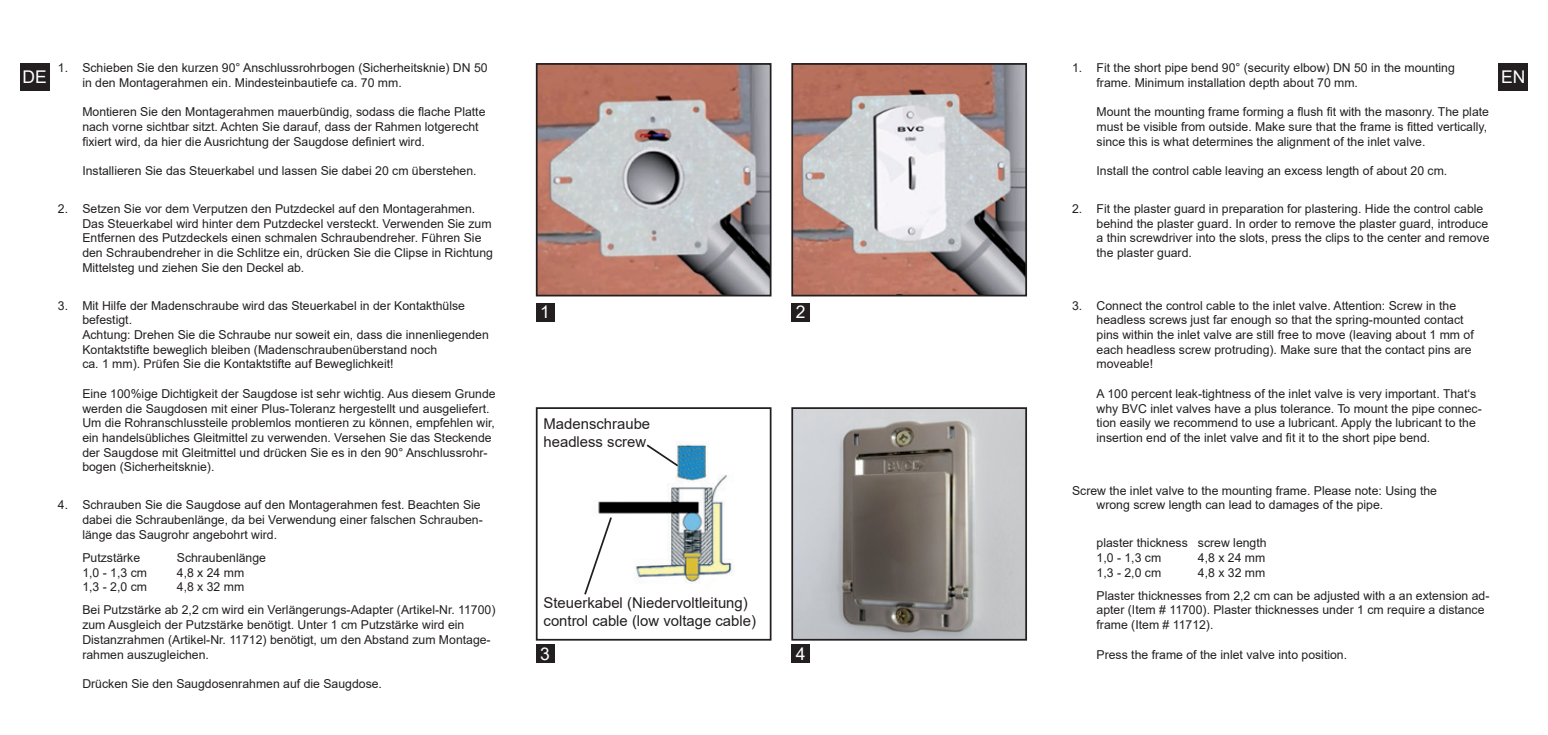
<style>
.page{position:relative;width:1548px;height:735px;background:#fff}
.page>*{position:absolute;margin:0;border:0;box-sizing:border-box;transform-origin:0 0}
.t1{font:17.5px "Arial";color:#fff}
.t2{font:14.88px/17.8px "Arial";color:#231f20}
.t3{font:12.25px/14.7px "Arial";color:#231f20}
</style>
<div class="page">
<div style="left:20px;top:63px;width:30px;height:27px;background:#231f20"></div>
<div style="left:1498px;top:63px;width:30px;height:27px;background:#231f20"></div>
<img style="left:598px;top:442px;width:136px;height:142px">
<div style="left:536px;top:407px;width:235px;height:233px;border:2px solid #231f20"></div>
<img style="left:539px;top:66px;width:229px;height:227px">
<div style="left:536px;top:63px;width:235px;height:233px;border:2px solid #231f20"></div>
<img style="left:794px;top:66px;width:230px;height:227px">
<div style="left:791px;top:63px;width:236px;height:233px;border:2px solid #231f20"></div>
<img style="left:794px;top:410px;width:230px;height:227px">
<div style="left:791px;top:407px;width:236px;height:233px;border:2px solid #231f20"></div>
<div style="left:536px;top:302px;width:18px;height:19px;background:#231f20"></div>
<div style="left:791px;top:302px;width:19px;height:19px;background:#231f20"></div>
<div style="left:536px;top:644px;width:18px;height:18px;background:#231f20"></div>
<div style="left:791px;top:644px;width:19px;height:18px;background:#231f20"></div>
<svg style="left:584px;top:515px;width:29px;height:80px"></svg>
<svg style="left:645px;top:442px;width:35px;height:26px"></svg>
<h1 class="t1" style="left:23px;top:65px;width:26px">DE</h1>
<p class="t3" style="left:1096px;top:60px;width:360px;text-indent:-24px">1. Fit the short pipe bend 90° (security elbow) DN 50 in the mounting frame. Minimum installation depth about 70 mm.</p>
<p class="t3" style="left:1096px;top:104px;width:394px">Mount the mounting frame forming a flush fit with the masonry. The plate must be visible from outside. Make sure that the frame is fitted vertically, since this is what determines the alignment of the inlet valve.</p>
<p class="t3" style="left:1096px;top:163px;width:352px">Install the control cable leaving an excess length of about 20 cm.</p>
<p class="t3" style="left:1096px;top:201px;width:394px;text-indent:-24px">2. Fit the plaster guard in preparation for plastering. Hide the control cable behind the plaster guard. In order to remove the plaster guard, introduce a thin screwdriver into the slots, press the clips to the center and remove the plaster guard.</p>
<p class="t3" style="left:82px;top:60px;width:407px;text-indent:-24px">1. Schieben Sie den kurzen 90° Anschlussrohrbogen (Sicherheitsknie) DN 50 in den Montagerahmen ein. Mindesteinbautiefe ca. 70 mm.</p>
<p class="t3" style="left:82px;top:104px;width:405px">Montieren Sie den Montagerahmen mauerbündig, sodass die flache Platte nach vorne sichtbar sitzt. Achten Sie darauf, dass der Rahmen lotgerecht fixiert wird, da hier die Ausrichtung der Saugdose definiert wird.</p>
<p class="t3" style="left:82px;top:163px;width:396px">Installieren Sie das Steuerkabel und lassen Sie dabei 20 cm überstehen.</p>
<p class="t3" style="left:82px;top:201px;width:412px;text-indent:-24px">2. Setzen Sie vor dem Verputzen den Putzdeckel auf den Montagerahmen.<br>Das Steuerkabel wird hinter dem Putzdeckel versteckt. Verwenden Sie zum Entfernen des Putzdeckels einen schmalen Schraubendreher. Führen Sie den Schraubendreher in die Schlitze ein, drücken Sie die Clipse in Richtung Mittelsteg und ziehen Sie den Deckel ab.</p>
<p class="t3" style="left:82px;top:297px;width:408px;text-indent:-24px">3. Mit Hilfe der Madenschraube wird das Steuerkabel in der Kontakthülse befestigt.<br>Achtung: Drehen Sie die Schraube nur soweit ein, dass die innenliegenden Kontaktstifte beweglich bleiben (Madenschraubenüberstand noch<br>ca. 1 mm). Prüfen Sie die Kontaktstifte auf Beweglichkeit!</p>
<p class="t3" style="left:82px;top:386px;width:415px">Eine 100%ige Dichtigkeit der Saugdose ist sehr wichtig. Aus diesem Grunde werden die Saugdosen mit einer Plus-Toleranz hergestellt und ausgeliefert.<br>Um die Rohranschlussteile problemlos montieren zu können, empfehlen wir, ein handelsübliches Gleitmittel zu verwenden. Versehen Sie das Steckende der Saugdose mit Gleitmittel und drücken Sie es in den 90° Anschlussrohr&shy;bogen (Sicherheitsknie).</p>
<p class="t3" style="left:82px;top:497px;width:402px;text-indent:-24px">4. Schrauben Sie die Saugdose auf den Montagerahmen fest. Beachten Sie dabei die Schraubenlänge, da bei Verwendung einer falschen Schrauben&shy;länge das Saugrohr angebohrt wird.</p>
<p class="t3" style="left:82px;top:549px;width:59px">Putzstärke</p>
<p class="t3" style="left:177px;top:549px;width:91px">Schraubenlänge</p>
<p class="t3" style="left:82px;top:564px;width:66px">1,0 - 1,3 cm</p>
<p class="t3" style="left:177px;top:564px;width:69px">4,8 x 24 mm</p>
<p class="t3" style="left:82px;top:579px;width:66px">1,3 - 2,0 cm</p>
<p class="t3" style="left:1096px;top:297px;width:379px;text-indent:-24px">3. Connect the control cable to the inlet valve. Attention: Screw in the headless screws just far enough so that the spring-mounted contact pins within the inlet valve are still free to move (leaving about 1 mm of each headless screw protruding). Make sure that the contact pins are moveable!</p>
<p class="t3" style="left:1096px;top:386px;width:387px">A 100 percent leak-tightness of the inlet valve is very important. That‘s why BVC inlet valves have a plus tolerance. To mount the pipe connec&shy;tion easily we recommend to use a lubricant. Apply the lubricant to the insertion end of the inlet valve and fit it to the short pipe bend.</p>
<h1 class="t1" style="left:540px;top:300px;width:11px">1</h1>
<h1 class="t1" style="left:796px;top:300px;width:11px">2</h1>
<p class="t2" style="left:543px;top:414px;width:108px">Madenschraube headless screw</p>
<p class="t3" style="left:1096px;top:482px;width:342px;text-indent:-24px">Screw the inlet valve to the mounting frame. Please note: Using the wrong screw length can lead to damages of the pipe.</p>
<p class="t3" style="left:1096px;top:535px;width:172px">plaster thickness screw length<br>1,0 - 1,3 cm</p>
<p class="t3" style="left:1198px;top:549px;width:69px">4,8 x 24 mm</p>
<p class="t3" style="left:1096px;top:560px;width:394px;line-height:23.1px;text-indent:101px">4,8 x 32 mm<br>Plaster thicknesses from 2,2 cm can be adjusted with a an extension ad-</p>
<p class="t3" style="left:1096px;top:602px;width:389px">apter (Item # 11700). Plaster thicknesses under 1 cm require a distance frame (Item # 11712).</p>
<p class="t3" style="left:1096px;top:646px;width:252px">Press the frame of the inlet valve into position.</p>
<p class="t3" style="left:1096px;top:564px;width:66px">1,3 - 2,0 cm</p>
<p class="t3" style="left:82px;top:575px;width:415px;line-height:23.1px;text-indent:94px">4,8 x 32 mm<br>Bei Putzstärke ab 2,2 cm wird ein Verlängerungs-Adapter (Artikel-Nr. 11700)</p>
<p class="t3" style="left:82px;top:617px;width:410px">zum Ausgleich der Putzstärke benötigt. Unter 1 cm Putzstärke wird ein<br>Distanzrahmen (Artikel-Nr. 11712) benötigt, um den Abstand zum Montage&shy;rahmen auszugleichen.</p>
<p class="t3" style="left:82px;top:675px;width:301px">Drücken Sie den Saugdosenrahmen auf die Saugdose.</p>
<p class="t2" style="left:543px;top:593px;width:214px">Steuerkabel (Niedervoltleitung) control cable (low voltage cable)</p>
<h1 class="t1" style="left:540px;top:641px;width:11px">3</h1>
<h1 class="t1" style="left:796px;top:641px;width:11px">4</h1>
<h1 class="t1" style="left:1501px;top:65px;width:26px">EN</h1>
</div>
